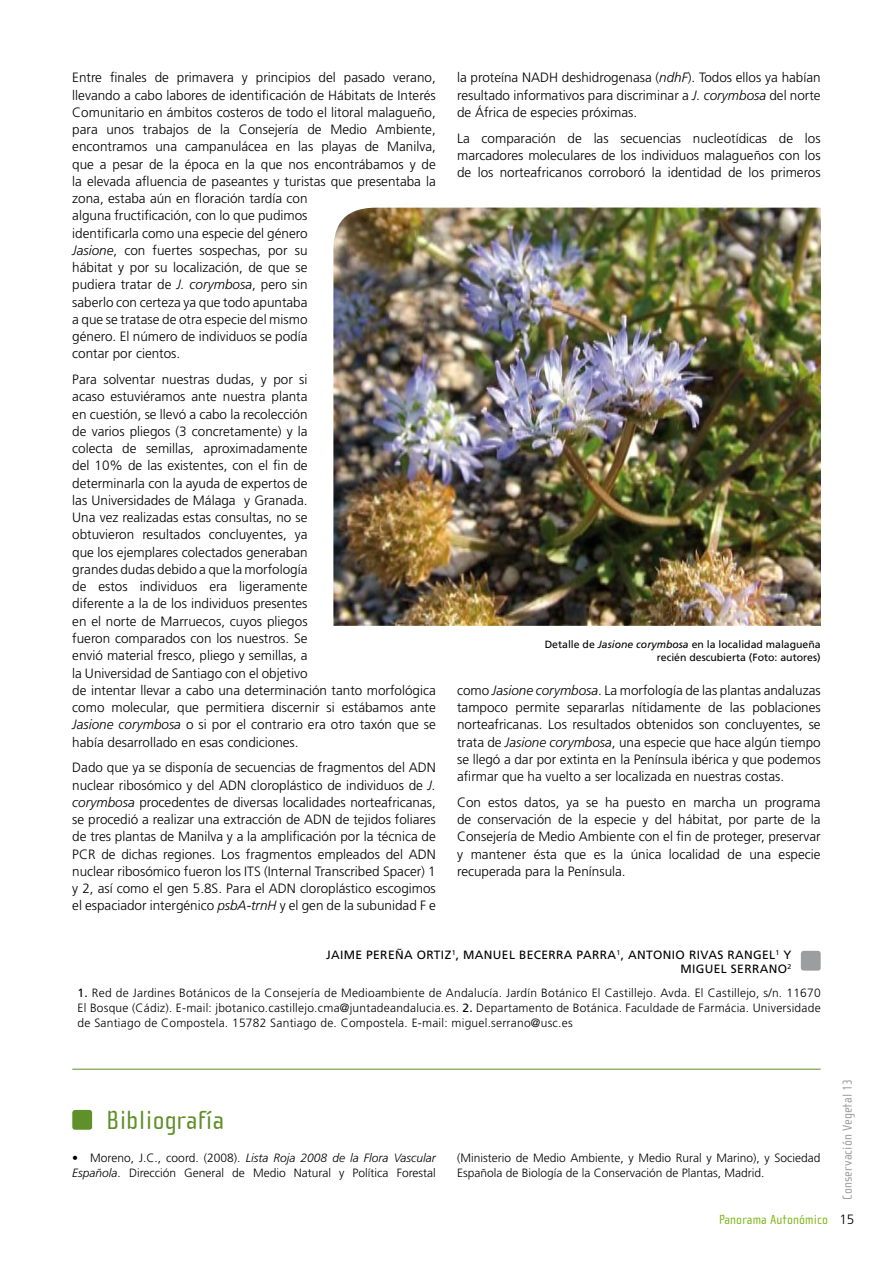
<style>
.page{position:relative;width:893px;height:1263px;background:#fff}
.page>*{position:absolute;margin:0;border:0;box-sizing:border-box;transform-origin:0 0}
.t1{font:27px "Cholla Sans";letter-spacing:.01em;color:#609029}
.t2{font:300 13.5px/17.2px "Frutiger";color:#000;text-align:justify}
.t3{font:13.5px "Cholla Sans";letter-spacing:.01em;color:#9c9d9f}
.t4{font:13.5px "Cholla Sans";letter-spacing:.01em;color:#80b71b}
.t5{font:300 12px/15px "Frutiger";color:#000}
.t6{font:12px/13.5px "Frutiger";letter-spacing:.03em;color:#000;text-align:right}
.t7{font:10.5px/13.5px "Frutiger";color:#000;text-align:right}
.s1{font-style:italic}
.s2{font-weight:400}
</style>
<div class="page">
<img style="left:333px;top:207px;width:488px;height:419px">
<hr style="left:72px;top:1069px;width:749px;height:1px;background:#609029">
<svg style="left:72px;top:1110px;width:21px;height:20px"></svg>
<svg style="left:801px;top:951px;width:20px;height:20px"></svg>
<p class="t2" style="left:72px;top:69px;width:365px;text-align:left">Entre finales de primavera y principios del pasado verano, llevando a cabo labores de identificación de Hábitats de Interés Comunitario en ámbitos costeros de todo el litoral malagueño, para unos trabajos de la Consejería de Medio Ambiente, encontramos una campanulácea en las playas de Manilva, que a pesar de la época en la que nos encontrábamos y de la elevada afluencia de paseantes y turistas que presentaba la zona, estaba aún en floración tardía con<br>alguna fructificación, con lo que pudimos<br>identificarla como una especie del género<br><span class="s1">Jasione</span>, con fuertes sospechas, por su<br>hábitat y por su localización, de que se<br>pudiera tratar de <span class="s1">J. corymbosa</span>, pero sin<br>saberlo con certeza ya que todo apuntaba<br>a que se tratase de otra especie del mismo<br>género. El número de individuos se podía<br>contar por cientos.</p>
<p class="t2" style="left:72px;top:371px;width:365px;text-align:left">Para solventar nuestras dudas, y por si<br>acaso estuviéramos ante nuestra planta<br>en cuestión, se llevó a cabo la recolección<br>de varios pliegos (3 concretamente) y la<br>colecta de semillas, aproximadamente<br>del 10% de las existentes, con el fin de<br>determinarla con la ayuda de expertos de<br>las Universidades de Málaga y Granada.<br>Una vez realizadas estas consultas, no se<br>obtuvieron resultados concluyentes, ya<br>que los ejemplares colectados generaban<br>grandes dudas debido a que la morfología<br>de estos individuos era ligeramente<br>diferente a la de los individuos presentes<br>en el norte de Marruecos, cuyos pliegos<br>fueron comparados con los nuestros. Se<br>envió material fresco, pliego y semillas, a<br>la Universidad de Santiago con el objetivo<br>de intentar llevar a cabo una determinación tanto morfológica como molecular, que permitiera discernir si estábamos ante <span class="s1">Jasione corymbosa</span> o si por el contrario era otro taxón que se había desarrollado en esas condiciones.</p>
<p class="t2" style="left:72px;top:759px;width:365px">Dado que ya se disponía de secuencias de fragmentos del ADN nuclear ribosómico y del ADN cloroplástico de individuos de <span class="s1">J. corymbosa</span> procedentes de diversas localidades norteafricanas, se procedió a realizar una extracción de ADN de tejidos foliares de tres plantas de Manilva y a la amplificación por la técnica de PCR de dichas regiones. Los fragmentos empleados del ADN nuclear ribosómico fueron los ITS (Internal Transcribed Spacer) 1 y 2, así como el gen 5.8S. Para el ADN cloroplástico escogimos el espaciador intergénico <span class="s1">psbA-trnH</span> y el gen de la subunidad F e</p>
<p class="t2" style="left:457px;top:69px;width:365px">la proteína NADH deshidrogenasa (<span class="s1">ndhF</span>). Todos ellos ya habían resultado informativos para discriminar a <span class="s1">J. corymbosa</span> del norte de África de especies próximas.</p>
<p class="t2" style="left:457px;top:130px;width:365px">La comparación de las secuencias nucleotídicas de los marcadores moleculares de los individuos malagueños con los de los norteafricanos corroboró la identidad de los primeros</p>
<p class="t7" style="left:545px;top:637px;width:278px">DETALLE DE <span class="s1">Jasione corymbosa</span> EN LA LOCALIDAD MALAGUEÑA<br>RECIÉN DESCUBIERTA (FOTO: AUTORES)</p>
<p class="t2" style="left:457px;top:682px;width:365px">como <span class="s1">Jasione corymbosa</span>. La morfología de las plantas andaluzas tampoco permite separarlas nítidamente de las poblaciones norteafricanas. Los resultados obtenidos son concluyentes, se trata de <span class="s1">Jasione corymbosa</span>, una especie que hace algún tiempo se llegó a dar por extinta en la Península ibérica y que podemos afirmar que ha vuelto a ser localizada en nuestras costas.</p>
<p class="t2" style="left:457px;top:794px;width:365px">Con estos datos, ya se ha puesto en marcha un programa de conservación de la especie y del hábitat, por parte de la Consejería de Medio Ambiente con el fin de proteger, preservar y mantener ésta que es la única localidad de una especie recuperada para la Península.</p>
<p class="t6" style="left:326px;top:948px;width:467px">JAIME PEREÑA ORTIZ<sup>1</sup>, MANUEL BECERRA PARRA<sup>1</sup>, ANTONIO RIVAS RANGEL<sup>1</sup> Y<br>M IGUEL SERRANO<sup>2</sup></p>
<p class="t5" style="left:78px;top:985px;width:745px;text-align:justify"><span class="s2">1.</span> Red de Jardines Botánicos de la Consejería de Medioambiente de Andalucía. Jardín Botánico El Castillejo. Avda. El Castillejo, s/n. 11670<br>El Bosque (Cádiz). E-mail: jbotanico.castillejo.cma@juntadeandalucia.es. <span class="s2">2.</span> Departamento de Botánica. Faculdade de Farmácia. Universidade de Santiago de Compostela. 15782 Santiago de. Compostela. E-mail: miguel.serrano@usc.es</p>
<h1 class="t1" style="left:107px;top:1105px;width:119px">Bibliografía</h1>
<p class="t5" style="left:72px;top:1150px;width:365px">• Moreno, J.C., coord. (2008). <span class="s1">Lista Roja 2008 de la Flora Vascular<br>Española</span>. Dirección General de Medio Natural y Política Forestal</p>
<p class="t5" style="left:457px;top:1150px;width:365px">(Ministerio de Medio Ambiente, y Medio Rural y Marino), y Sociedad<br>Española de Biología de la Conservación de Plantas, Madrid.</p>
<p class="t4" style="left:719px;top:1212px;width:111px">Panorama Autonómico</p>
<p class="t3" style="left:840px;top:1200px;width:123px;rotate:-90deg">Conservación Vegetal 13</p>
<p class="t2" style="left:839px;top:1211px;width:17px">15</p>
</div>
